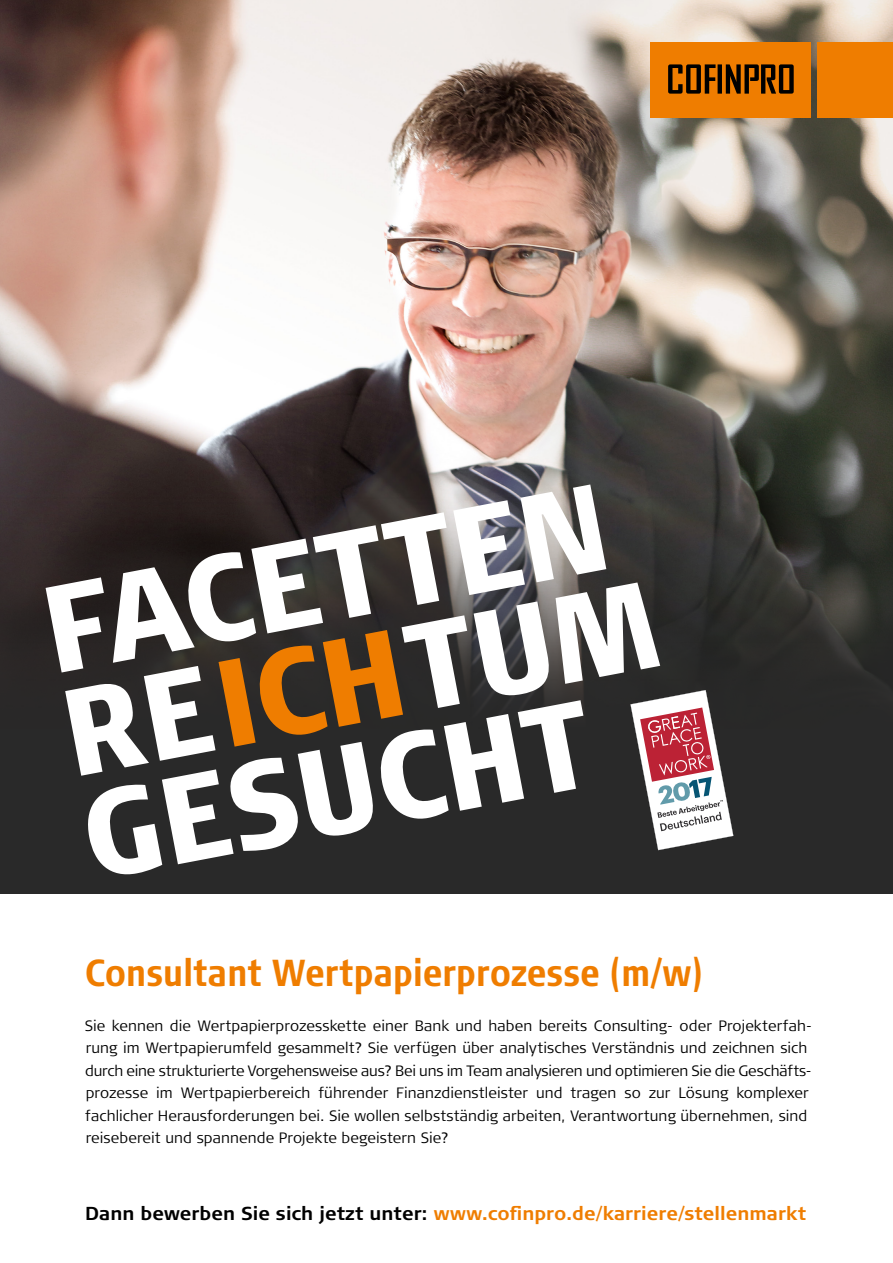
<style>
.page{position:relative;width:893px;height:1263px;background:#fff}
.page>*{position:absolute;margin:0;border:0;box-sizing:border-box;transform-origin:0 0}
.t1{font:900 123px/105px "Signa Cond Column";color:#fff}
.t2{font:700 37.5px "Signa Cond Column";letter-spacing:-.005em;color:#ef7d00}
.t3{font:700 18.75px "Signa Column";color:#ef7d00}
.t4{font:300 15px/22.5px "Signa Column";letter-spacing:.005em;color:#000}
.s1{color:#ef7d00}
.s2{color:#000}
</style>
<div class="page">
<img style="left:0;top:0;width:893px;height:167px">
<img style="left:0;top:167px;width:893px;height:726px">
<div style="left:651px;top:43px;width:160px;height:75px;background:#ef7d00"></div>
<div style="left:817px;top:43px;width:76px;height:75px;background:#ef7d00"></div>
<svg style="left:668px;top:64px;width:126px;height:30px"></svg>
<svg style="left:630px;top:690px;width:103px;height:160px"></svg>
<h1 class="t1" style="left:33px;top:580px;width:604px;rotate:-11deg">FACETTEN<br>RE<span class="s1">ICH</span>TUM<br>GESUCHT</h1>
<h2 class="t2" style="left:85px;top:951px;width:619px">Consultant Wertpapierprozesse (m/w)</h2>
<p class="t4" style="left:85px;top:1014px;width:729px">Sie kennen die Wertpapierprozesskette einer Bank und haben bereits Consulting- oder Projekterfah&shy;rung im Wertpapierumfeld gesammelt? Sie verfügen über analytisches Verständnis und zeichnen sich durch eine strukturierte Vorgehensweise aus? Bei uns im Team analysieren und optimieren Sie die Geschäfts&shy;prozesse im Wertpapierbereich führender Finanzdienstleister und tragen so zur Lösung komplexer fachlicher Herausforderungen bei. Sie wollen selbstständig arbeiten, Verantwortung übernehmen, sind reisebereit und spannende Projekte begeistern Sie?</p>
<p class="t3" style="left:85px;top:1203px;width:723px"><span class="s2">Dann bewerben Sie sich jetzt unter:</span> www.cofinpro.de/karriere/stellenmarkt</p>
</div>
